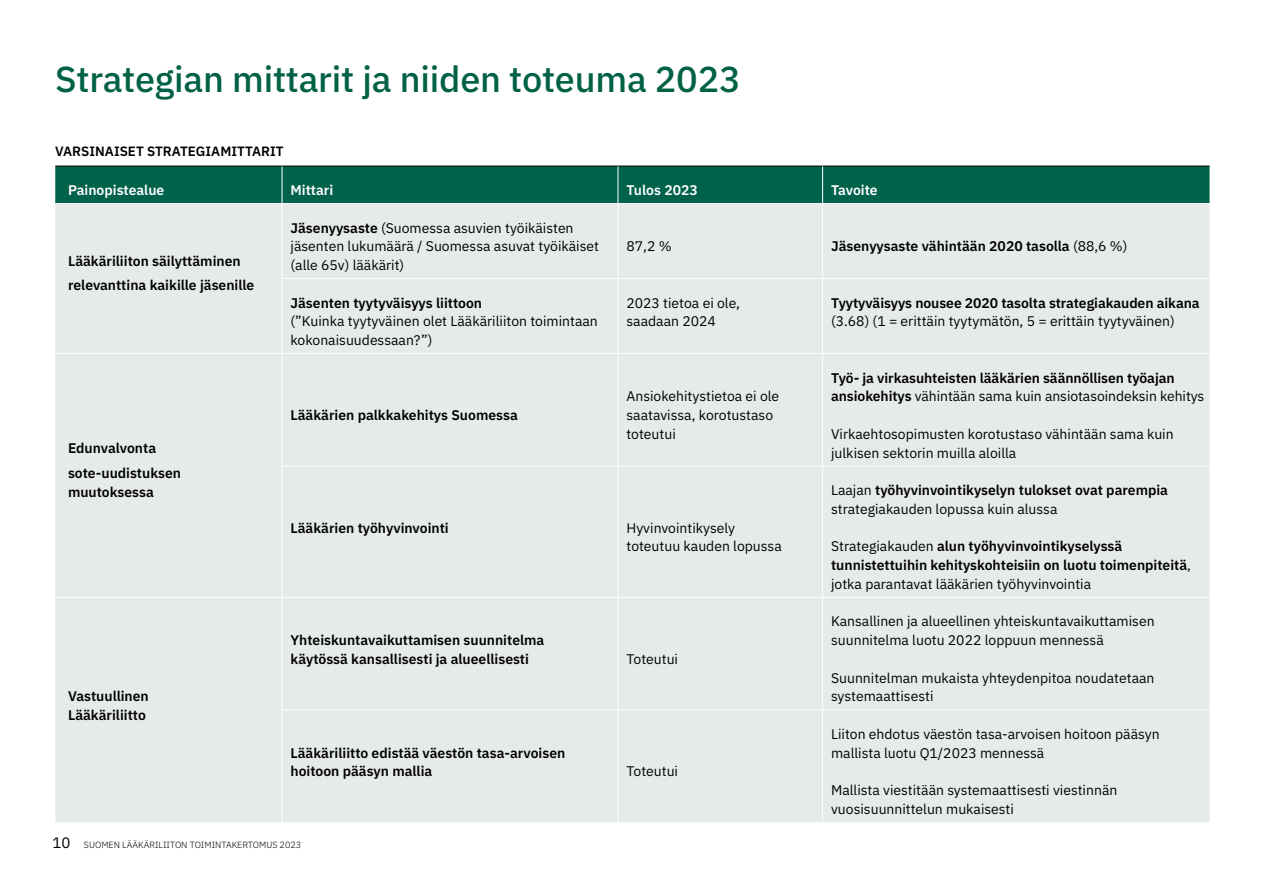
<style>
.page{position:relative;width:1263px;height:893px;background:#fff}
.page>*{position:absolute;margin:0;border:0;box-sizing:border-box;transform-origin:0 0}
.t1{font:500 36px "IBM Plex Sans";letter-spacing:-.005em;color:#006146}
.t2{font:600 13.95px/18.8px "IBM Plex Sans";color:#000}
.t3{font:13.95px/18.8px "IBM Plex Sans";color:#000}
.t4{font:600 13.95px "IBM Plex Sans";color:#fff}
.t5{font:600 13.5px "IBM Plex Sans";color:#000}
.t6{font:300 9px "IBM Plex Sans";color:#000}
.s1{font-weight:600}
.s2{font-weight:400}
.s3{font-weight:400;font-size:15px}
</style>
<div class="page">
<div style="left:55px;top:167px;width:1154px;height:36px;background:#00624b"></div>
<div style="left:55px;top:204px;width:1154px;height:618px;background:#e6ebe9"></div>
<hr style="left:55px;top:166px;width:227px;height:1px;background:#000">
<hr style="left:282px;top:166px;width:336px;height:1px;background:#000">
<hr style="left:618px;top:166px;width:205px;height:1px;background:#000">
<hr style="left:823px;top:166px;width:386px;height:1px;background:#000">
<hr style="left:282px;top:166px;width:1px;height:37px;background:#fff">
<hr style="left:618px;top:166px;width:1px;height:37px;background:#fff">
<hr style="left:822px;top:166px;width:1px;height:37px;background:#fff">
<hr style="left:282px;top:204px;width:1px;height:74px;background:#fff">
<hr style="left:618px;top:204px;width:1px;height:74px;background:#fff">
<hr style="left:822px;top:204px;width:1px;height:74px;background:#fff">
<hr style="left:282px;top:278px;width:336px;height:1px;background:#fff">
<hr style="left:282px;top:279px;width:1px;height:74px;background:#fff">
<hr style="left:618px;top:278px;width:205px;height:1px;background:#fff">
<hr style="left:618px;top:279px;width:1px;height:74px;background:#fff">
<hr style="left:823px;top:278px;width:386px;height:1px;background:#fff">
<hr style="left:822px;top:279px;width:1px;height:74px;background:#fff">
<hr style="left:55px;top:353px;width:227px;height:1px;background:#fff">
<hr style="left:282px;top:353px;width:336px;height:1px;background:#fff">
<hr style="left:282px;top:354px;width:1px;height:112px;background:#fff">
<hr style="left:618px;top:353px;width:205px;height:1px;background:#fff">
<hr style="left:618px;top:354px;width:1px;height:112px;background:#fff">
<hr style="left:823px;top:353px;width:386px;height:1px;background:#fff">
<hr style="left:822px;top:354px;width:1px;height:112px;background:#fff">
<hr style="left:282px;top:466px;width:336px;height:1px;background:#fff">
<hr style="left:282px;top:466px;width:1px;height:131px;background:#fff">
<hr style="left:618px;top:466px;width:205px;height:1px;background:#fff">
<hr style="left:618px;top:466px;width:1px;height:131px;background:#fff">
<hr style="left:823px;top:466px;width:386px;height:1px;background:#fff">
<hr style="left:822px;top:466px;width:1px;height:131px;background:#fff">
<hr style="left:55px;top:597px;width:227px;height:1px;background:#fff">
<hr style="left:282px;top:597px;width:336px;height:1px;background:#fff">
<hr style="left:282px;top:598px;width:1px;height:111px;background:#fff">
<hr style="left:618px;top:597px;width:205px;height:1px;background:#fff">
<hr style="left:618px;top:598px;width:1px;height:111px;background:#fff">
<hr style="left:823px;top:597px;width:386px;height:1px;background:#fff">
<hr style="left:822px;top:598px;width:1px;height:111px;background:#fff">
<hr style="left:282px;top:709px;width:336px;height:1px;background:#fff">
<hr style="left:282px;top:710px;width:1px;height:112px;background:#fff">
<hr style="left:618px;top:709px;width:205px;height:1px;background:#fff">
<hr style="left:618px;top:710px;width:1px;height:112px;background:#fff">
<hr style="left:823px;top:709px;width:386px;height:1px;background:#fff">
<hr style="left:822px;top:710px;width:1px;height:112px;background:#fff">
<h1 class="t1" style="left:55px;top:51px;width:687px">Strategian mittarit ja niiden toteuma 2023</h1>
<p class="t5" style="left:55px;top:141px;width:230px">VARSINAISET STRATEGIAMITTARIT</p>
<p class="t4" style="left:68px;top:179px;width:98px">Painopistealue</p>
<p class="t4" style="left:291px;top:179px;width:44px">Mittari</p>
<p class="t4" style="left:626px;top:179px;width:73px">Tulos 2023</p>
<p class="t4" style="left:831px;top:179px;width:48px">Tavoite</p>
<p class="t2" style="left:68px;top:247px;width:188px;line-height:24.8px">Lääkäriliiton säilyttäminen relevanttina kaikille jäsenille</p>
<p class="t2" style="left:68px;top:435px;width:114px;line-height:24.8px">Edunvalvonta sote-uudistuksen</p>
<p class="t2" style="left:68px;top:481px;width:87px">muutoksessa</p>
<p class="t2" style="left:68px;top:686px;width:82px">Vastuullinen<br>Lääkäriliitto</p>
<p class="t3" style="left:291px;top:217px;width:310px"><span class="s1">Jäsenyysaste</span> (Suomessa asuvien työikäisten jäsenten lukumäärä / Suomessa asuvat työikäiset (alle 65v) lääkärit)</p>
<p class="t2" style="left:291px;top:292px;width:193px">Jäsenten tyytyväisyys liittoon</p>
<p class="t3" style="left:291px;top:311px;width:309px">(”Kuinka tyytyväinen olet Lääkäriliiton toimintaan kokonaisuudessaan?”)</p>
<p class="t2" style="left:291px;top:405px;width:229px">Lääkärien palkkakehitys Suomessa</p>
<p class="t3" style="left:626px;top:236px;width:47px">87,2 %</p>
<p class="t2" style="left:831px;top:236px;width:298px">Jäsenyysaste vähintään 2020 tasolla <span class="s2">(88,6 %)</span></p>
<p class="t3" style="left:626px;top:292px;width:115px">2023 tietoa ei ole, saadaan 2024</p>
<p class="t2" style="left:831px;top:292px;width:370px">Tyytyväisyys nousee 2020 tasolta strategiakauden aikana</p>
<p class="t3" style="left:831px;top:311px;width:345px">(3.68) (1 = erittäin tyytymätön, 5 = erittäin tyytyväinen)</p>
<p class="t3" style="left:626px;top:386px;width:154px">Ansiokehitystietoa ei ole saatavissa, korotustaso toteutui</p>
<p class="t2" style="left:831px;top:367px;width:375px">Työ- ja virkasuhteisten lääkärien säännöllisen työajan ansiokehitys <span class="s2">vähintään sama kuin ansiotasoindeksin kehitys</span></p>
<p class="t3" style="left:831px;top:423px;width:344px">Virkaehtosopimusten korotustaso vähintään sama kuin julkisen sektorin muilla aloilla</p>
<p class="t2" style="left:291px;top:517px;width:160px">Lääkärien työhyvinvointi</p>
<p class="t3" style="left:626px;top:517px;width:157px">Hyvinvointikysely toteutuu kauden lopussa</p>
<p class="t2" style="left:290px;top:630px;width:255px">Yhteiskuntavaikuttamisen suunnitelma käytössä kansallisesti ja alueellisesti</p>
<p class="t2" style="left:291px;top:742px;width:276px">Lääkäriliitto edistää väestön tasa-arvoisen hoitoon pääsyn mallia</p>
<p class="t3" style="left:626px;top:648px;width:53px">Toteutui</p>
<p class="t3" style="left:626px;top:761px;width:53px">Toteutui</p>
<p class="t2" style="left:831px;top:480px;width:338px"><span class="s2">Laajan</span> työhyvinvointikyselyn tulokset ovat parempia <span class="s2">strategiakauden lopussa kuin alussa</span></p>
<p class="t2" style="left:831px;top:536px;width:361px"><span class="s2">Strategiakauden</span> alun työhyvinvointikyselyssä tunnistettuihin kehityskohteisiin on luotu toimenpiteitä<span class="s2">, jotka parantavat lääkärien työhyvinvointia</span></p>
<p class="t3" style="left:831px;top:611px;width:325px">Kansallinen ja alueellinen yhteiskuntavaikuttamisen suunnitelma luotu 2022 loppuun mennessä</p>
<p class="t3" style="left:831px;top:667px;width:325px">Suunnitelman mukaista yhteydenpitoa noudatetaan systemaattisesti</p>
<p class="t3" style="left:831px;top:723px;width:330px">Liiton ehdotus väestön tasa-arvoisen hoitoon pääsyn mallista luotu Q1/2023 mennessä</p>
<p class="t3" style="left:831px;top:780px;width:288px">Mallista viestitään systemaattisesti viestinnän vuosisuunnittelun mukaisesti</p>
<p class="t6" style="left:52px;top:838px;width:250px"><span class="s3">10</span> SUOMEN LÄÄKÄRILIITON TOIMINTAKERTOMUS 2023</p>
</div>
